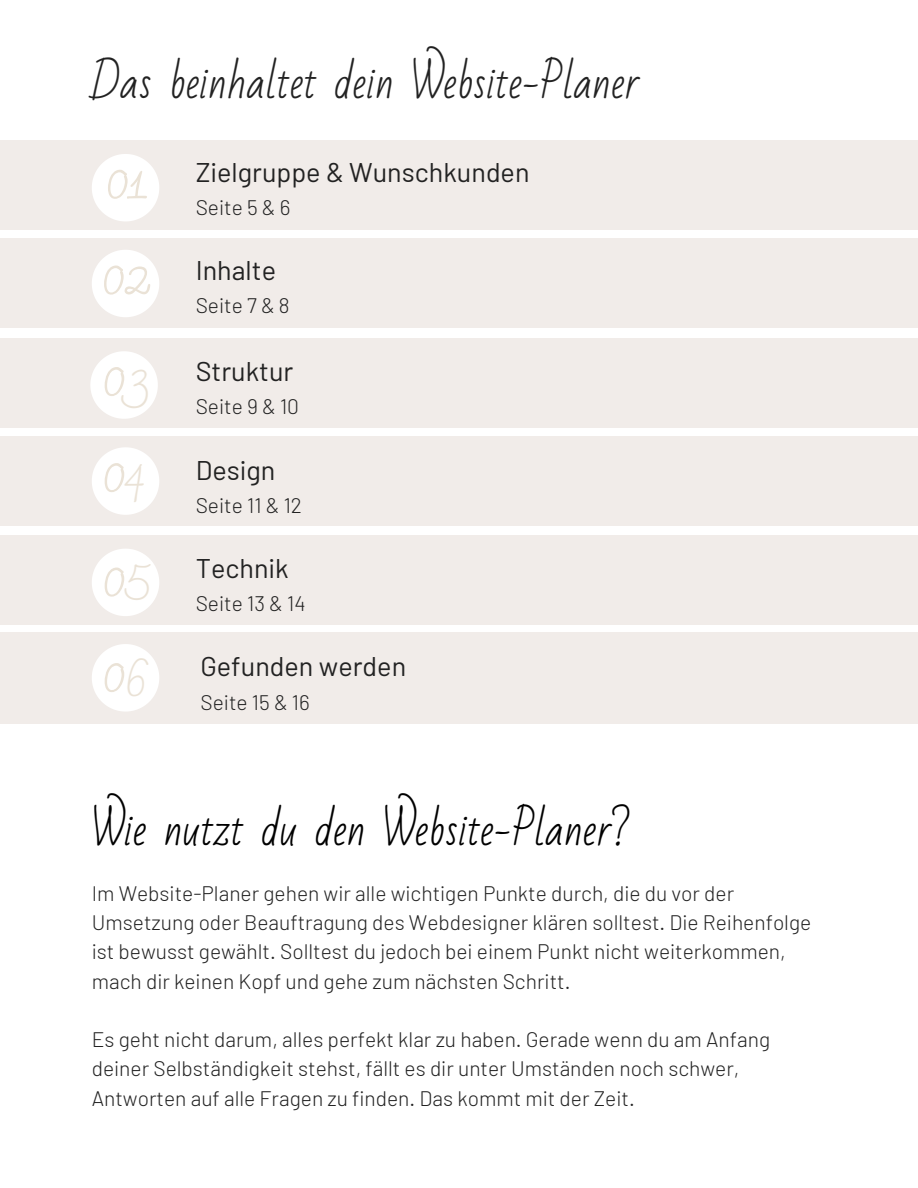
<style>
.page{position:relative;width:918px;height:1188px;background:#fff}
.page>*{position:absolute;margin:0;border:0;box-sizing:border-box;transform-origin:0 0}
.t1{font:54px "Bad Script";color:#eae2d6}
.t2{font:42px "Bad Script";color:#222}
.t3{font:42px "Bad Script";color:#000}
.t4{font:42px "Bad Script";color:#eae2d6}
.t5{font:39px "Bad Script";color:#eae2d6}
.t6{font:27px "Barlow";color:#222}
.t7{font:300 21px/29.2px "Barlow";color:#222}
</style>
<div class="page">
<div style="left:0;top:140px;width:918px;height:90px;background:#f1ece9"></div>
<div style="left:0;top:238px;width:918px;height:90px;background:#f1ece9"></div>
<div style="left:0;top:338px;width:918px;height:90px;background:#f1ece9"></div>
<div style="left:0;top:436px;width:918px;height:90px;background:#f1ece9"></div>
<div style="left:0;top:535px;width:918px;height:90px;background:#f1ece9"></div>
<div style="left:0;top:633px;width:918px;height:91px;background:#f1ece9"></div>
<svg style="left:92px;top:154px;width:67px;height:67px"></svg>
<svg style="left:92px;top:250px;width:67px;height:67px"></svg>
<svg style="left:90px;top:351px;width:68px;height:68px"></svg>
<svg style="left:92px;top:447px;width:67px;height:68px"></svg>
<svg style="left:92px;top:549px;width:67px;height:67px"></svg>
<svg style="left:92px;top:644px;width:67px;height:68px"></svg>
<p class="t2" style="left:92px;top:59px;width:549px">Das beinhaltet dein Website-Planer</p>
<p class="t1" style="left:105px;top:148px;width:45px">01</p>
<p class="t6" style="left:196px;top:155px;width:335px">Zielgruppe &amp; Wunschkunden</p>
<h1 class="t7" style="left:196px;top:192px;width:96px">Seite 5 &amp; 6</h1>
<p class="t1" style="left:101px;top:244px;width:53px">02</p>
<p class="t6" style="left:196px;top:253px;width:82px">Inhalte</p>
<h2 class="t7" style="left:196px;top:290px;width:96px">Seite 7 &amp; 8</h2>
<p class="t1" style="left:102px;top:345px;width:26px">0</p>
<p class="t4" style="left:130px;top:352px;width:21px">3</p>
<p class="t6" style="left:196px;top:354px;width:99px">Struktur</p>
<p class="t7" style="left:196px;top:391px;width:105px">Seite 9 &amp; 10</p>
<p class="t1" style="left:102px;top:441px;width:26px">0</p>
<p class="t4" style="left:124px;top:446px;width:22px">4</p>
<p class="t6" style="left:196px;top:453px;width:81px">Design</p>
<h2 class="t7" style="left:196px;top:490px;width:108px">Seite 11 &amp; 12</h2>
<h2 class="t1" style="left:102px;top:546px;width:26px">0</h2>
<p class="t5" style="left:125px;top:548px;width:27px">5</p>
<p class="t6" style="left:196px;top:551px;width:95px">Technik</p>
<p class="t7" style="left:196px;top:588px;width:111px">Seite 13 &amp; 14</p>
<p class="t1" style="left:102px;top:641px;width:26px">0</p>
<p class="t5" style="left:126px;top:660px;width:23px">6</p>
<h2 class="t6" style="left:201px;top:649px;width:207px">Gefunden werden</h2>
<p class="t7" style="left:201px;top:687px;width:111px">Seite 15 &amp; 16</p>
<p class="t3" style="left:92px;top:806px;width:540px">Wie nutzt du den Website-Planer?</p>
<h2 class="t7" style="left:92px;top:878px;width:721px">Im Website-Planer gehen wir alle wichtigen Punkte durch, die du vor der Umsetzung oder Beauftragung des Webdesigner klären solltest. Die Reihenfolge ist bewusst gewählt. Solltest du jedoch bei einem Punkt nicht weiterkommen, mach dir keinen Kopf und gehe zum nächsten Schritt.</h2>
<p class="t7" style="left:92px;top:1024px;width:680px">Es geht nicht darum, alles perfekt klar zu haben. Gerade wenn du am Anfang deiner Selbständigkeit stehst, fällt es dir unter Umständen noch schwer,<br>Antworten auf alle Fragen zu finden. Das kommt mit der Zeit.</p>
</div>
